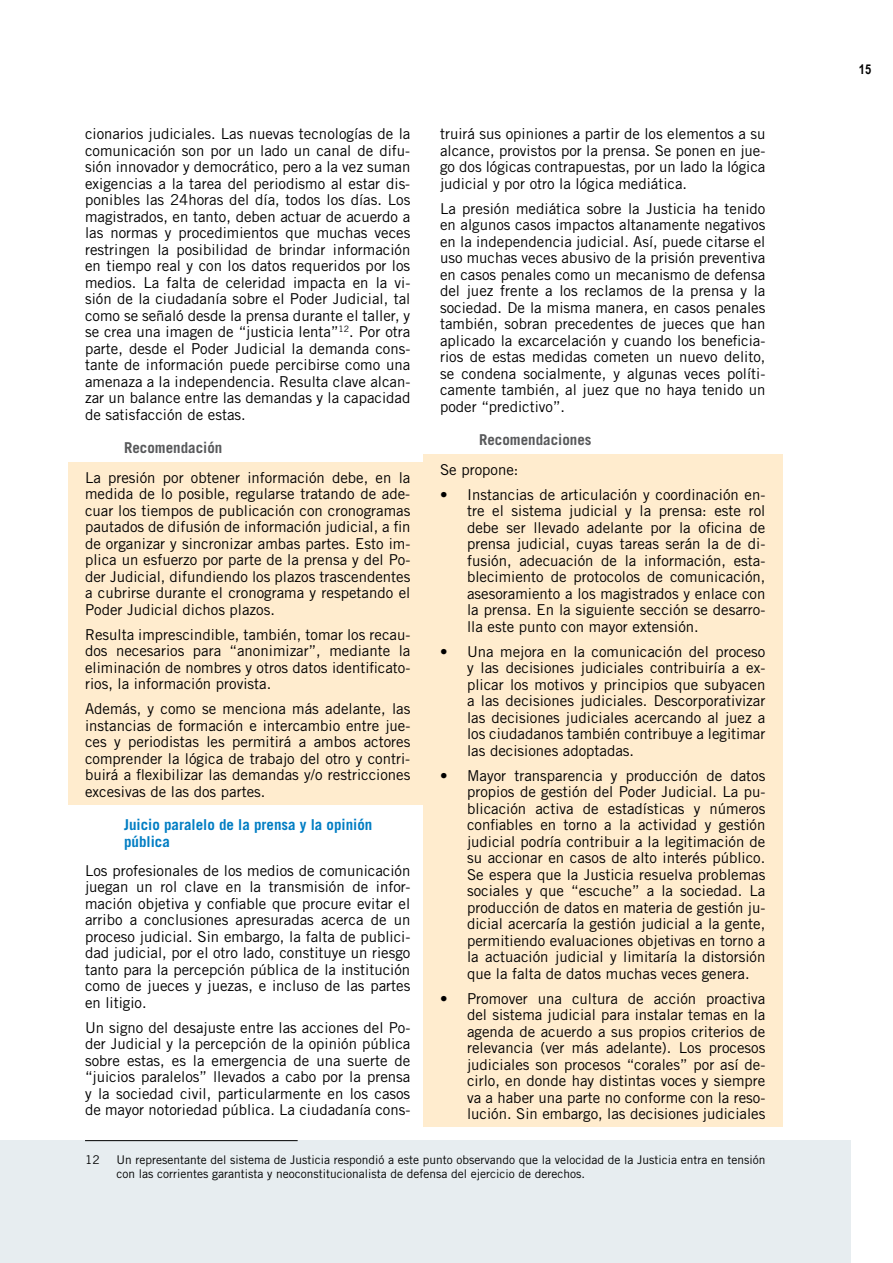
<style>
.page{position:relative;width:893px;height:1263px;background:#fff}
.page>*{position:absolute;margin:0;border:0;box-sizing:border-box;transform-origin:0 0}
.t1{font:15px/16.5px "Trade Gothic";color:#000;text-align:justify}
.t2{font:700 15px/16.5px "Trade Gothic";color:#007dc3}
.t3{font:700 15px "Trade Gothic";color:#58595b}
.t4{font:700 13.5px "Arial Narrow";color:#000}
.t5{font:12px/14.4px "Trade Gothic";color:#000}
</style>
<div class="page">
<div style="left:0;top:1141px;width:850px;height:122px;background:#e7edf0"></div>
<div style="left:68px;top:462px;width:359px;height:160px;background:#ffecce"></div>
<div style="left:68px;top:619px;width:359px;height:78px;background:#ffecce"></div>
<div style="left:68px;top:694px;width:359px;height:110px;background:#ffecce"></div>
<hr style="left:85px;top:1140px;width:213px;height:1px;background:#000">
<div style="left:423px;top:454px;width:359px;height:28px;background:#ffecce"></div>
<div style="left:423px;top:479px;width:359px;height:160px;background:#ffecce"></div>
<div style="left:423px;top:636px;width:359px;height:127px;background:#ffecce"></div>
<div style="left:423px;top:760px;width:359px;height:226px;background:#ffecce"></div>
<div style="left:423px;top:983px;width:359px;height:144px;background:#ffecce"></div>
<p class="t1" style="left:85px;top:125px;width:327px">cionarios judiciales. Las nuevas tecnologías de la comunicación son por un lado un canal de difu&shy;sión innovador y democrático, pero a la vez suman exigencias a la tarea del periodismo al estar dis&shy;ponibles las 24horas del día, todos los días. Los magistrados, en tanto, deben actuar de acuerdo a las normas y procedimientos que muchas veces restringen la posibilidad de brindar información en tiempo real y con los datos requeridos por los medios. La falta de celeridad impacta en la vi&shy;sión de la ciudadanía sobre el Poder Judicial, tal como se señaló desde la prensa durante el taller, y se crea una imagen de “justicia lenta”<sup>12</sup>. Por otra parte, desde el Poder Judicial la demanda cons&shy;tante de información puede percibirse como una amenaza a la independencia. Resulta clave alcan&shy;zar un balance entre las demandas y la capacidad de satisfacción de estas.</p>
<p class="t3" style="left:124px;top:439px;width:100px">Recomendación</p>
<p class="t1" style="left:85px;top:469px;width:327px">La presión por obtener información debe, en la medida de lo posible, regularse tratando de ade&shy;cuar los tiempos de publicación con cronogramas pautados de difusión de información judicial, a fin de organizar y sincronizar ambas partes. Esto im&shy;plica un esfuerzo por parte de la prensa y del Po&shy;der Judicial, difundiendo los plazos trascendentes a cubrirse durante el cronograma y respetando el Poder Judicial dichos plazos.</p>
<p class="t1" style="left:85px;top:626px;width:327px">Resulta imprescindible, también, tomar los recau&shy;dos necesarios para “anonimizar”, mediante la eliminación de nombres y otros datos identificato&shy;rios, la información provista.</p>
<p class="t1" style="left:85px;top:700px;width:327px">Además, y como se menciona más adelante, las instancias de formación e intercambio entre jue&shy;ces y periodistas les permitirá a ambos actores comprender la lógica de trabajo del otro y contri&shy;buirá a flexibilizar las demandas y/o restricciones excesivas de las dos partes.</p>
<p class="t2" style="left:124px;top:816px;width:250px">Juicio paralelo de la prensa y la opinión pública</p>
<p class="t1" style="left:85px;top:862px;width:327px">Los profesionales de los medios de comunicación juegan un rol clave en la transmisión de infor&shy;mación objetiva y confiable que procure evitar el arribo a conclusiones apresuradas acerca de un proceso judicial. Sin embargo, la falta de publici&shy;dad judicial, por el otro lado, constituye un riesgo tanto para la percepción pública de la institución como de jueces y juezas, e incluso de las partes en litigio.</p>
<p class="t1" style="left:85px;top:1019px;width:327px">Un signo del desajuste entre las acciones del Po&shy;der Judicial y la percepción de la opinión pública sobre estas, es la emergencia de una suerte de “juicios paralelos” llevados a cabo por la prensa y la sociedad civil, particularmente en los casos de mayor notoriedad pública. La ciudadanía cons-</p>
<p class="t5" style="left:85px;top:1152px;width:16px">12</p>
<p class="t5" style="left:117px;top:1152px;width:650px">Un representante del sistema de Justicia respondió a este punto observando que la velocidad de la Justicia entra en tensión con las corrientes garantista y neoconstitucionalista de defensa del ejercicio de derechos.</p>
<p class="t1" style="left:440px;top:125px;width:327px">truirá sus opiniones a partir de los elementos a su alcance, provistos por la prensa. Se ponen en jue&shy;go dos lógicas contrapuestas, por un lado la lógica judicial y por otro la lógica mediática.</p>
<p class="t1" style="left:440px;top:200px;width:327px">La presión mediática sobre la Justicia ha tenido en algunos casos impactos altanamente negativos en la independencia judicial. Así, puede citarse el uso muchas veces abusivo de la prisión preventiva en casos penales como un mecanismo de defensa del juez frente a los reclamos de la prensa y la sociedad. De la misma manera, en casos penales también, sobran precedentes de jueces que han aplicado la excarcelación y cuando los beneficia&shy;rios de estas medidas cometen un nuevo delito, se condena socialmente, y algunas veces políti&shy;camente también, al juez que no haya tenido un poder “predictivo”.</p>
<p class="t3" style="left:479px;top:431px;width:114px">Recomendaciones</p>
<p class="t1" style="left:440px;top:461px;width:80px">Se propone:</p>
<p class="t1" style="left:467px;top:486px;width:300px;text-indent:-27px">• Instancias de articulación y coordinación en&shy;tre el sistema judicial y la prensa: este rol debe ser llevado adelante por la oficina de prensa judicial, cuyas tareas serán la de di&shy;fusión, adecuación de la información, esta&shy;blecimiento de protocolos de comunicación, asesoramiento a los magistrados y enlace con la prensa. En la siguiente sección se desarro&shy;lla este punto con mayor extensión.</p>
<p class="t1" style="left:467px;top:643px;width:300px;text-indent:-27px">• Una mejora en la comunicación del proceso y las decisiones judiciales contribuiría a ex&shy;plicar los motivos y principios que subyacen a las decisiones judiciales. Descorporativizar las decisiones judiciales acercando al juez a los ciudadanos también contribuye a legitimar las decisiones adoptadas.</p>
<p class="t1" style="left:467px;top:767px;width:300px;text-indent:-27px">• Mayor transparencia y producción de datos propios de gestión del Poder Judicial. La pu&shy;blicación activa de estadísticas y números confiables en torno a la actividad y gestión judicial podría contribuir a la legitimación de su accionar en casos de alto interés público.<br>Se espera que la Justicia resuelva problemas sociales y que “escuche” a la sociedad. La producción de datos en materia de gestión ju&shy;dicial acercaría la gestión judicial a la gente, permitiendo evaluaciones objetivas en torno a la actuación judicial y limitaría la distorsión que la falta de datos muchas veces genera.</p>
<p class="t1" style="left:467px;top:990px;width:300px;text-indent:-27px">• Promover una cultura de acción proactiva del sistema judicial para instalar temas en la agenda de acuerdo a sus propios criterios de relevancia (ver más adelante). Los procesos judiciales son procesos “corales” por así de&shy;cirlo, en donde hay distintas voces y siempre va a haber una parte no conforme con la reso&shy;lución. Sin embargo, las decisiones judiciales</p>
<p class="t4" style="left:859px;top:59px;width:14px">15</p>
</div>
